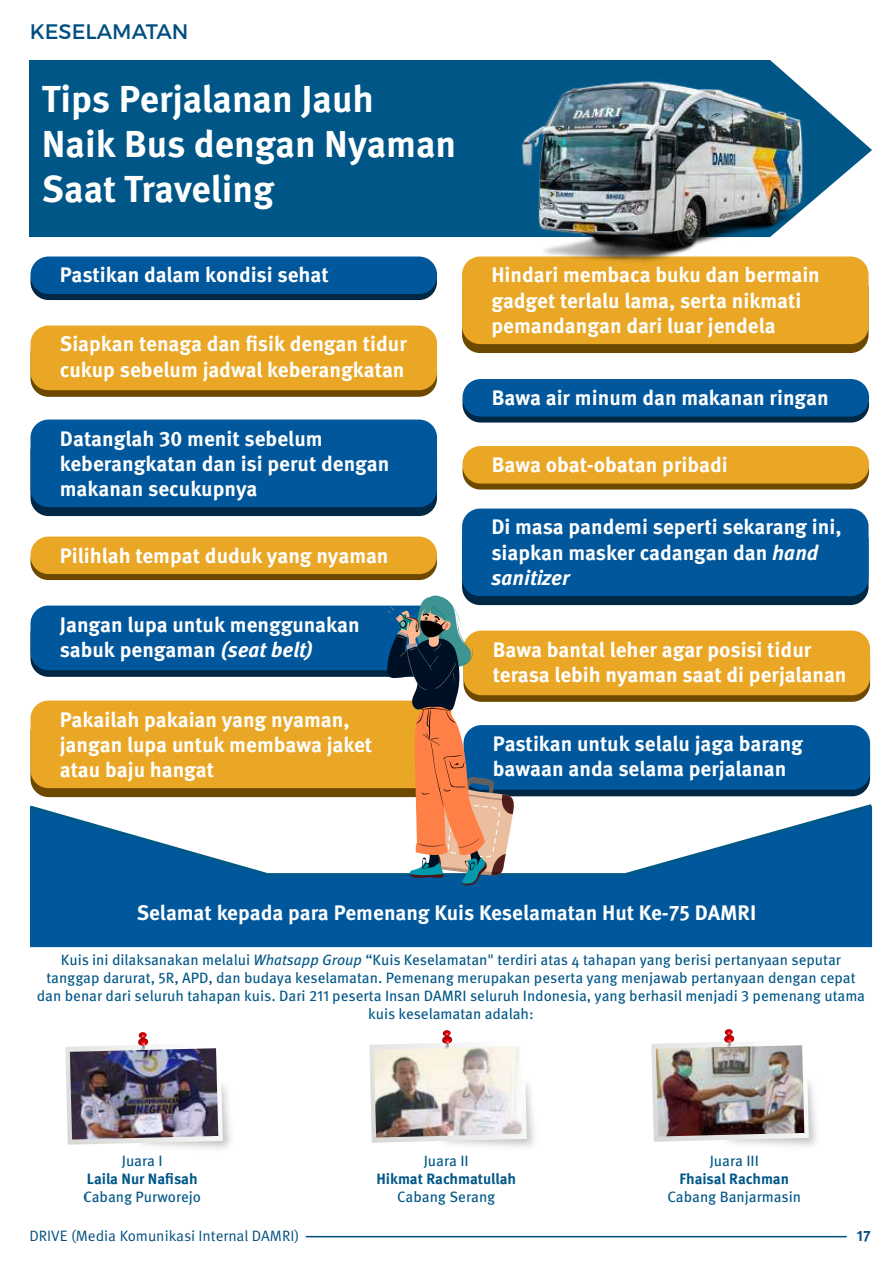
<style>
.page{position:relative;width:893px;height:1263px;background:#fff}
.page>*{position:absolute;margin:0;border:0;box-sizing:border-box;transform-origin:0 0}
.t1{font:700 37.5px/45px "Meta Pro";color:#fff}
.t2{font:700 21px/25.2px "Meta Pro";color:#fff}
.t3{font:21px "Montserrat";color:#004e80}
.t4{font:15px/18px "Meta Pro";color:#005787;text-align:center}
.t5{font:700 15px "Meta Pro";color:#005787}
.t6{font:15px "Meta Pro";color:#004e80}
.t7{font:700 15px "Meta Pro";color:#004e80}
.s1{font-style:italic}
</style>
<div class="page">
<img style="left:369px;top:1030px;width:158px;height:113px">
<div style="left:30px;top:878px;width:842px;height:69px;background:#00579c"></div>
<svg style="left:29px;top:60px;width:843px;height:177px;background:#13638f"></svg>
<img style="left:651px;top:1029px;width:158px;height:113px">
<img style="left:65px;top:1032px;width:158px;height:113px">
<div style="left:30px;top:262px;width:407px;height:38px;background:#002744;border-radius:18px"></div>
<div style="left:30px;top:256px;width:407px;height:38px;background:#00579c;border-radius:18px"></div>
<div style="left:462px;top:385px;width:407px;height:38px;background:#002744;border-radius:18px"></div>
<div style="left:462px;top:379px;width:407px;height:38px;background:#00579c;border-radius:18px"></div>
<div style="left:462px;top:452px;width:407px;height:37px;background:linear-gradient(to right,#6d4a01,#6e4a00);border-radius:18px"></div>
<div style="left:462px;top:446px;width:407px;height:37px;background:#e9a725;border-radius:18px"></div>
<div style="left:30px;top:543px;width:407px;height:37px;background:#6d4900;border-radius:18px"></div>
<div style="left:30px;top:537px;width:407px;height:37px;background:#e9a725;border-radius:18px"></div>
<svg style="left:30px;top:336px;width:407px;height:61px;background:#755109"></svg>
<div style="left:30px;top:326px;width:407px;height:64px;background:#e9a725;border-radius:18px"></div>
<svg style="left:30px;top:616px;width:407px;height:61px;background:#072e4c"></svg>
<div style="left:30px;top:606px;width:407px;height:64px;background:#00579c;border-radius:18px"></div>
<svg style="left:464px;top:641px;width:406px;height:61px;background:#745007"></svg>
<div style="left:464px;top:630px;width:406px;height:65px;background:#e9a725;border-radius:18px"></div>
<div style="left:464px;top:735px;width:406px;height:61px;background:#002744;border-radius:18px"></div>
<div style="left:464px;top:725px;width:406px;height:65px;background:#00579c;border-radius:18px"></div>
<div style="left:30px;top:434px;width:407px;height:82px;background:#002744;border-radius:18px"></div>
<div style="left:30px;top:420px;width:407px;height:87px;background:#00579c;border-radius:18px"></div>
<div style="left:30px;top:715px;width:407px;height:82px;background:#6d4900;border-radius:18px"></div>
<div style="left:30px;top:701px;width:407px;height:87px;background:#e9a725;border-radius:18px"></div>
<div style="left:462px;top:271px;width:406px;height:82px;background:#6d4900;border-radius:18px"></div>
<div style="left:462px;top:257px;width:406px;height:87px;background:#e9a725;border-radius:18px"></div>
<div style="left:462px;top:523px;width:406px;height:82px;background:#002744;border-radius:18px"></div>
<div style="left:462px;top:509px;width:406px;height:87px;background:#00579c;border-radius:18px"></div>
<img style="left:486px;top:77px;width:340px;height:185px">
<svg style="left:30px;top:804px;width:843px;height:74px"></svg>
<svg style="left:387px;top:595px;width:127px;height:291px"></svg>
<hr style="left:306px;top:1236px;width:541px;height:1px;background:#004e80">
<p class="t3" style="left:30px;top:14px;width:160px">KESELAMATAN</p>
<h1 class="t1" style="left:42px;top:78px;width:416px">Tips Perjalanan Jauh<br>Naik Bus dengan Nyaman<br>Saat Traveling</h1>
<p class="t2" style="left:60px;top:263px;width:270px">Pastikan dalam kondisi sehat</p>
<p class="t2" style="left:60px;top:332px;width:349px">Siapkan tenaga dan fisik dengan tidur cukup sebelum jadwal keberangkatan</p>
<p class="t2" style="left:60px;top:426px;width:331px">Datanglah 30 menit sebelum keberangkatan dan isi perut dengan makanan secukupnya</p>
<p class="t2" style="left:60px;top:543px;width:330px">Pilihlah tempat duduk yang nyaman</p>
<p class="t2" style="left:60px;top:612px;width:301px">Jangan lupa untuk menggunakan sabuk pengaman <span class="s1">(seat belt)</span></p>
<p class="t2" style="left:60px;top:707px;width:314px">Pakailah pakaian yang nyaman, jangan lupa untuk membawa jaket atau baju hangat</p>
<p class="t2" style="left:491px;top:263px;width:330px">Hindari membaca buku dan bermain gadget terlalu lama, serta nikmati pemandangan dari luar jendela</p>
<p class="t2" style="left:492px;top:386px;width:338px">Bawa air minum dan makanan ringan</p>
<p class="t2" style="left:492px;top:453px;width:237px">Bawa obat-obatan pribadi</p>
<p class="t2" style="left:491px;top:515px;width:352px">Di masa pandemi seperti sekarang ini, siapkan masker cadangan dan <span class="s1">hand sanitizer</span></p>
<p class="t2" style="left:493px;top:637px;width:355px">Bawa bantal leher agar posisi tidur terasa lebih nyaman saat di perjalanan</p>
<p class="t2" style="left:493px;top:732px;width:312px">Pastikan untuk selalu jaga barang bawaan anda selama perjalanan</p>
<p class="t2" style="left:137px;top:900px;width:621px">Selamat kepada para Pemenang Kuis Keselamatan Hut Ke-75 DAMRI</p>
<p class="t4" style="left:37px;top:952px;width:830px">Kuis ini dilaksanakan melalui <span class="s1">Whatsapp Group</span> “Kuis Keselamatan" terdiri atas 4 tahapan yang berisi pertanyaan seputar tanggap darurat, 5R, APD, dan budaya keselamatan. Pemenang merupakan peserta yang menjawab pertanyaan dengan cepat dan benar dari seluruh tahapan kuis. Dari 211 peserta Insan DAMRI seluruh Indonesia, yang berhasil menjadi 3 pemenang utama kuis keselamatan adalah:</p>
<p class="t4" style="left:122px;top:1153px;width:42px">Juara I</p>
<p class="t5" style="left:87px;top:1170px;width:112px">Laila Nur Nafisah</p>
<p class="t4" style="left:83px;top:1189px;width:119px">Cabang Purworejo</p>
<p class="t4" style="left:424px;top:1153px;width:47px">Juara II</p>
<p class="t5" style="left:376px;top:1170px;width:141px">Hikmat Rachmatullah</p>
<p class="t4" style="left:397px;top:1189px;width:100px">Cabang Serang</p>
<p class="t4" style="left:710px;top:1153px;width:51px">Juara III</p>
<p class="t5" style="left:679px;top:1170px;width:111px">Fhaisal Rachman</p>
<p class="t4" style="left:667px;top:1189px;width:135px">Cabang Banjarmasin</p>
<p class="t6" style="left:29px;top:1226px;width:271px">DRIVE (Media Komunikasi Internal DAMRI)</p>
<p class="t7" style="left:857px;top:1226px;width:15px">17</p>
</div>
